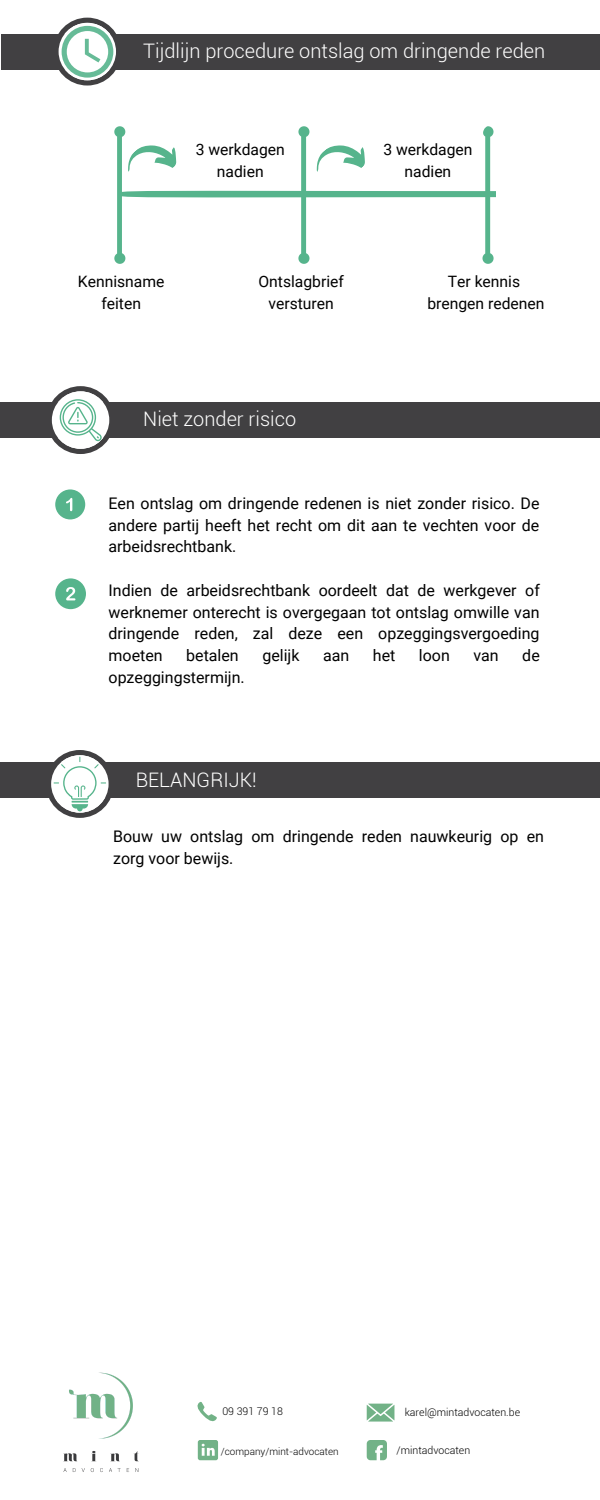
<style>
.page{position:relative;width:600px;height:1500px;background:#fff}
.page>*{position:absolute;margin:0;border:0;box-sizing:border-box;transform-origin:0 0}
.t1{font:300 20px "Roboto";color:#fff}
.t2{font:16px/21.8px "Roboto";color:#000;text-align:justify}
.t3{font:15.7px/21.8px "Roboto";color:#000;text-align:center}
.t4{font:300 10.6px "Roboto";color:#000}
.t5{font:300 9.9px "Roboto";color:#000}
</style>
<div class="page">
<img style="left:63px;top:1372px;width:76px;height:101px">
<svg style="left:198px;top:1402px;width:19px;height:20px"></svg>
<svg style="left:198px;top:1440px;width:20px;height:20px"></svg>
<svg style="left:367px;top:1404px;width:27px;height:18px"></svg>
<svg style="left:367px;top:1440px;width:20px;height:20px"></svg>
<div style="left:0;top:402px;width:599px;height:36px;background:#414042"></div>
<svg style="left:51px;top:386px;width:59px;height:68px"></svg>
<div style="left:1px;top:34px;width:599px;height:36px;background:#414042"></div>
<svg style="left:58px;top:18px;width:58px;height:68px"></svg>
<svg style="left:114px;top:126px;width:382px;height:138px"></svg>
<div style="left:55px;top:489px;width:30px;height:30px;background:#56b48c;border-radius:50%"></div>
<svg style="left:66px;top:498px;width:6px;height:13px"></svg>
<div style="left:55px;top:578px;width:31px;height:31px;background:#56b48c;border-radius:50%"></div>
<svg style="left:66px;top:587px;width:9px;height:13px"></svg>
<div style="left:0;top:762px;width:599px;height:36px;background:#414042"></div>
<svg style="left:49px;top:750px;width:62px;height:68px"></svg>
<p class="t1" style="left:143px;top:39px;width:403px">Tijdlijn procedure ontslag om dringende reden</p>
<p class="t3" style="left:196px;top:139px;width:91px">3 werkdagen nadien</p>
<p class="t3" style="left:78px;top:271px;width:88px">Kennisname feiten</p>
<p class="t3" style="left:258px;top:271px;width:87px">Ontslagbrief</p>
<p class="t3" style="left:269px;top:292px;width:67px">versturen</p>
<p class="t1" style="left:143px;top:408px;width:154px">Niet zonder risico</p>
<p class="t3" style="left:383px;top:139px;width:91px">3 werkdagen nadien</p>
<p class="t3" style="left:448px;top:271px;width:74px">Ter kennis</p>
<p class="t3" style="left:427px;top:292px;width:119px">brengen redenen</p>
<p class="t2" style="left:109px;top:493px;width:432px">Een ontslag om dringende redenen is niet zonder risico. De andere partij heeft het recht om dit aan te vechten voor de arbeidsrechtbank.</p>
<p class="t2" style="left:109px;top:580px;width:433px">Indien de arbeidsrechtbank oordeelt dat de werkgever of werknemer onterecht is overgegaan tot ontslag omwille van dringende reden, zal deze een opzeggingsvergoeding moeten</p>
<p class="t2" style="left:186px;top:645px;width:54px">betalen</p>
<p class="t2" style="left:262px;top:645px;width:39px">gelijk</p>
<p class="t2" style="left:323px;top:645px;width:28px">aan</p>
<p class="t2" style="left:373px;top:645px;width:24px">het</p>
<p class="t2" style="left:419px;top:645px;width:32px">loon</p>
<p class="t2" style="left:473px;top:645px;width:27px">van</p>
<p class="t2" style="left:522px;top:645px;width:19px">de</p>
<p class="t2" style="left:109px;top:667px;width:138px">opzeggingstermijn.</p>
<p class="t1" style="left:136px;top:768px;width:122px">BELANGRIJK!</p>
<p class="t2" style="left:113px;top:826px;width:432px">Bouw uw ontslag om dringende reden nauwkeurig op en zorg voor bewijs.</p>
<p class="t4" style="left:222px;top:1406px;width:62px">09 391 79 18</p>
<p class="t5" style="left:221px;top:1446px;width:119px">/company/mint-advocaten</p>
<p class="t4" style="left:405px;top:1406px;width:117px">karel@mintadvocaten.be</p>
<p class="t4" style="left:397px;top:1444px;width:75px">/mintadvocaten</p>
</div>
